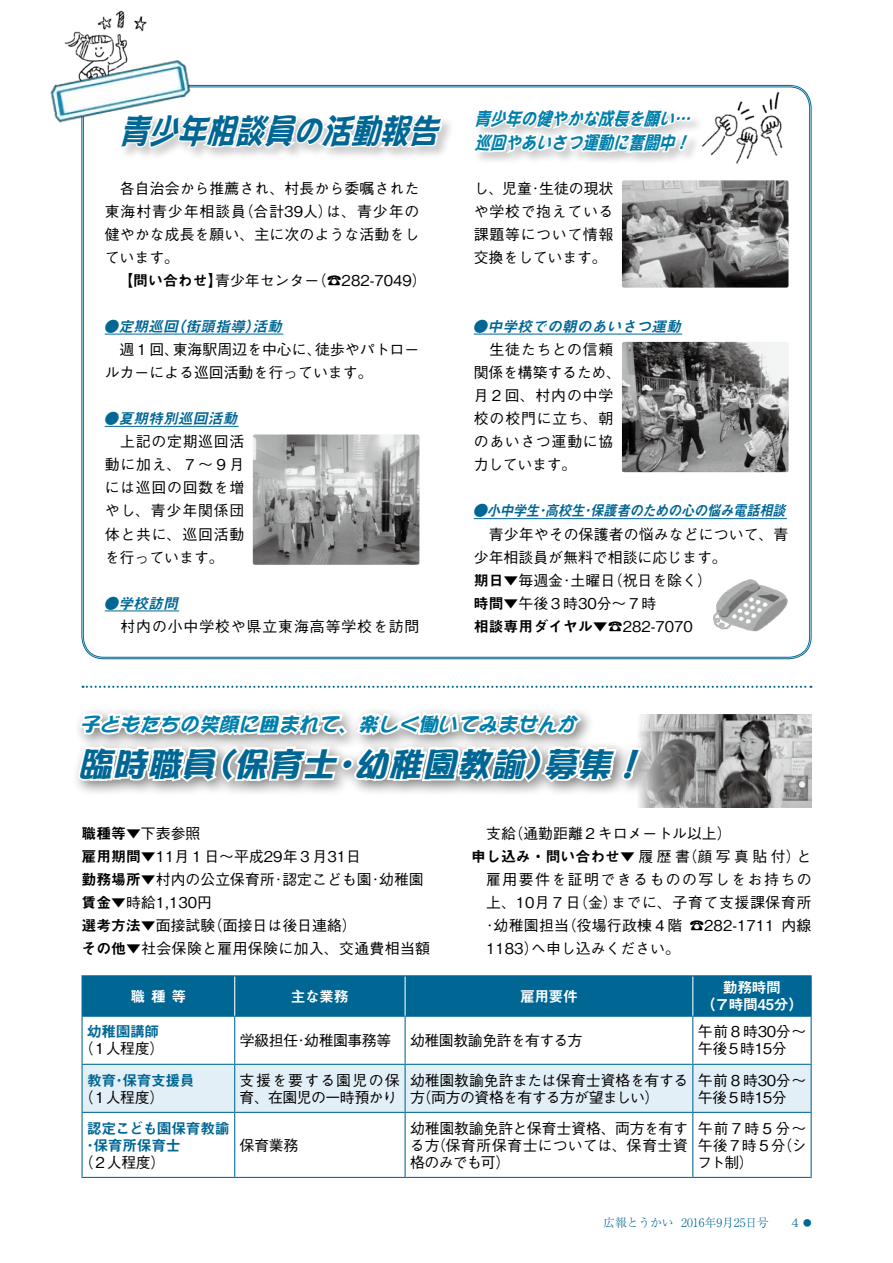
<style>
.page{position:relative;width:893px;height:1263px;background:#fff}
.page>*{position:absolute;margin:0;border:0;box-sizing:border-box;transform-origin:0 0}
.t1{font:italic 34.05px "DFPOP2 Std W9";color:#006795;scale:.85 1}
.t2{font:italic 33px "DFPOP1 Std W12";color:#006795}
.t3{font:italic 19.2px "DFPOP1 Std W12";color:#007fab}
.t4{font:italic 18px/24.5px "DFPOP2 Std W9";color:#007fab;scale:.85 1}
.t5{font:500 14.85px/23.1px "Gothic BBB Pro";color:#000;text-align:justify}
.t6{font:500 14.85px/23.1px "Gothic BBB Pro";letter-spacing:.045em;color:#000}
.t7{font:italic 14.85px "Midashi Go Pro MB31";color:#006795}
.t8{font:500 14.85px/17px "Gothic BBB Pro";letter-spacing:-.03em;color:#000}
.t9{font:14.85px/17px "Midashi Go Pro MB31";letter-spacing:-.03em;color:#006795}
.t10{font:14.85px "Midashi Go Pro MB31";color:#000}
.t11{font:500 14.85px/17px "Gothic BBB Pro";letter-spacing:-.025em;color:#000}
.t12{font:500 14.85px "Gothic BBB Pro";letter-spacing:.02em;color:#000}
.t13{font:14.85px/17px "Midashi Go Pro MB31";letter-spacing:-.025em;color:#fff;text-align:center}
.t14{font:500 14.85px "Gothic BBB Pro";letter-spacing:.23em;color:#000}
.t15{font:500 14.85px/17px "Gothic BBB Pro";letter-spacing:.07em;color:#000}
.t16{font:500 14.85px "Gothic BBB Pro";letter-spacing:.06em;color:#000}
.t17{font:500 14.85px "Gothic BBB Pro";letter-spacing:.1em;color:#000}
.t18{font:500 14.85px/17px "Gothic BBB Pro";letter-spacing:-.02em;color:#000}
.t19{font:500 14.85px "Gothic BBB Pro";letter-spacing:-.035em;color:#000}
.t20{font:12.75px "DFHS Mincho Std W3";color:#006795}
.t21{font:300 11.7px "Ryumin Pro";color:#006795}
.s1{font-family:"Midashi Go Pro MB31";font-weight:400}
.s2{font-family:"Gothic BBB Pro";font-weight:500}
.s3{font-size:8.55px}
</style>
<div class="page">
<img style="left:64px;top:10px;width:83px;height:44px">
<svg style="left:463px;top:84px;width:231px;height:77px"></svg>
<hr style="left:105px;top:334px;width:178px;height:1px;background:#006795">
<hr style="left:105px;top:426px;width:134px;height:1px;background:#006795">
<hr style="left:105px;top:610px;width:74px;height:1px;background:#006795">
<hr style="left:474px;top:334px;width:208px;height:1px;background:#006795">
<hr style="left:474px;top:518px;width:313px;height:1px;background:#006795">
<svg style="left:109px;top:51px;width:337px;height:105px"></svg>
<img style="left:253px;top:434px;width:166px;height:131px">
<div style="left:83px;top:976px;width:728px;height:40px;background:#006795"></div>
<svg style="left:83px;top:1017px;width:728px;height:160px"></svg>
<div style="left:83px;top:1065px;width:728px;height:47px;background:#e3eff6"></div>
<hr style="left:82px;top:1016px;width:153px;height:1px;background:#006795">
<hr style="left:82px;top:1017px;width:1px;height:47px;background:#006795">
<hr style="left:235px;top:1016px;width:170px;height:1px;background:#006795">
<hr style="left:234px;top:1017px;width:1px;height:47px;background:#006795">
<hr style="left:405px;top:1016px;width:288px;height:1px;background:#006795">
<hr style="left:405px;top:1017px;width:1px;height:47px;background:#006795">
<hr style="left:693px;top:1016px;width:119px;height:1px;background:#006795">
<hr style="left:692px;top:1017px;width:1px;height:47px;background:#006795">
<hr style="left:811px;top:1017px;width:1px;height:47px;background:#006795">
<hr style="left:82px;top:1064px;width:153px;height:1px;background:#006795">
<hr style="left:82px;top:1065px;width:1px;height:47px;background:#006795">
<hr style="left:235px;top:1064px;width:170px;height:1px;background:#006795">
<hr style="left:234px;top:1065px;width:1px;height:47px;background:#006795">
<hr style="left:405px;top:1064px;width:288px;height:1px;background:#006795">
<hr style="left:405px;top:1065px;width:1px;height:47px;background:#006795">
<hr style="left:693px;top:1064px;width:119px;height:1px;background:#006795">
<hr style="left:692px;top:1065px;width:1px;height:47px;background:#006795">
<hr style="left:811px;top:1065px;width:1px;height:47px;background:#006795">
<hr style="left:82px;top:1112px;width:153px;height:1px;background:#006795">
<hr style="left:82px;top:1113px;width:1px;height:64px;background:#006795">
<hr style="left:235px;top:1112px;width:170px;height:1px;background:#006795">
<hr style="left:234px;top:1113px;width:1px;height:64px;background:#006795">
<hr style="left:405px;top:1112px;width:288px;height:1px;background:#006795">
<hr style="left:405px;top:1113px;width:1px;height:64px;background:#006795">
<hr style="left:693px;top:1112px;width:119px;height:1px;background:#006795">
<hr style="left:692px;top:1113px;width:1px;height:64px;background:#006795">
<hr style="left:811px;top:1113px;width:1px;height:64px;background:#006795">
<hr style="left:82px;top:1177px;width:153px;height:1px;background:#006795">
<hr style="left:235px;top:1177px;width:170px;height:1px;background:#006795">
<hr style="left:405px;top:1177px;width:288px;height:1px;background:#006795">
<hr style="left:693px;top:1177px;width:119px;height:1px;background:#006795">
<hr style="left:234px;top:976px;width:1px;height:40px;background:#fff">
<hr style="left:405px;top:976px;width:1px;height:40px;background:#fff">
<hr style="left:692px;top:976px;width:1px;height:40px;background:#fff">
<hr style="left:82px;top:975px;width:153px;height:1px;background:#006795">
<hr style="left:82px;top:976px;width:1px;height:40px;background:#006795">
<hr style="left:235px;top:975px;width:170px;height:1px;background:#006795">
<hr style="left:405px;top:975px;width:288px;height:1px;background:#006795">
<hr style="left:693px;top:975px;width:119px;height:1px;background:#006795">
<hr style="left:811px;top:976px;width:1px;height:40px;background:#006795">
<img style="left:638px;top:794px;width:173px;height:14px">
<img style="left:622px;top:342px;width:166px;height:130px">
<img style="left:622px;top:180px;width:166px;height:108px">
<img style="left:696px;top:85px;width:92px;height:79px">
<img style="left:50px;top:54px;width:146px;height:74px">
<img style="left:713px;top:579px;width:75px;height:53px">
<svg style="left:76px;top:649px;width:735px;height:145px"></svg>
<h1 class="t1" style="left:119px;top:112px;width:387px">青少年相談員の活動報告</h1>
<p class="t5" style="left:105px;top:175px;width:316px">　各自治会から推薦され、村長から委嘱された東海村青少年相談員（合計39人）は、青少年の健やかな成長を願い、主に次のような活動をしています。</p>
<p class="t5" style="left:118px;top:267px;width:310px"><span class="s1">【問い合わせ】</span>青少年センター（☎282-7049）</p>
<p class="t7" style="left:104px;top:314px;width:184px">●定期巡回（街頭指導）活動</p>
<p class="t5" style="left:105px;top:336px;width:316px">　週１回、東海駅周辺を中心に、徒歩やパトロールカーによる巡回活動を行っています。</p>
<p class="t7" style="left:104px;top:407px;width:140px">●夏期特別巡回活動</p>
<p class="t5" style="left:105px;top:428px;width:141px">　上記の定期巡回活動に加え、７～９月には巡回の回数を増やし、青少年関係団体と共に、巡回活動を行っています。</p>
<p class="t7" style="left:104px;top:591px;width:80px">●学校訪問</p>
<p class="t16" style="left:105px;top:614px;width:316px">　村内の小中学校や県立東海高等学校を訪問</p>
<p class="t4" style="left:474px;top:106px;width:260px">青少年の健やかな成長を願い…巡回やあいさつ運動に奮闘中！</p>
<p class="t5" style="left:474px;top:175px;width:141px">し、児童･生徒の現状や学校で抱えている課題等について情報交換をしています。</p>
<p class="t7" style="left:473px;top:314px;width:214px">●中学校での朝のあいさつ運動</p>
<p class="t6" style="left:474px;top:336px;width:149px">　生徒たちとの信頼関係を構築するため、月２回、村内の中学校の校門に立ち、朝のあいさつ運動に協力しています。</p>
<p class="t7" style="left:472px;top:499px;width:319px">●小中学生･高校生･保護者のための心の悩み電話相談</p>
<p class="t5" style="left:474px;top:521px;width:316px;text-align:left">　青少年やその保護者の悩みなどについて、青少年相談員が無料で相談に応じます。<br><span class="s1">期日▼</span>毎週金･土曜日（祝日を除く）<br><span class="s1">時間▼</span>午後３時30分～７時</p>
<p class="t10" style="left:474px;top:614px;width:221px">相談専用ダイヤル▼<span class="s2">☎282-7070</span></p>
<p class="t3" style="left:80px;top:714px;width:502px">子どもたちの笑顔に囲まれて、楽しく働いてみませんか</p>
<h2 class="t2" style="left:79px;top:746px;width:575px">臨時職員（保育士･幼稚園教諭）募集！</h2>
<p class="t10" style="left:81px;top:821px;width:121px">職種等▼<span class="s2">下表参照</span></p>
<p class="t5" style="left:81px;top:843px;width:350px;text-align:left"><span class="s1">雇用期間▼</span>11月１日～平成29年３月31日<br><span class="s1">勤務場所▼</span>村内の公立保育所･認定こども園･幼稚園<span class="s1">賃金▼</span>時給1,130円<br><span class="s1">選考方法</span>▼面接試験（面接日は後日連絡）<br><span class="s1">その他▼</span>社会保険と雇用保険に加入、交通費相当額</p>
<p class="t5" style="left:486px;top:819px;width:247px">支給（通勤距離２キロメートル以上）</p>
<p class="t14" style="left:471px;top:844px;width:342px"><span class="s1">申し込み・問い合わせ</span>▼ 履歴書（顔写真貼付）と</p>
<p class="t17" style="left:486px;top:867px;width:327px">雇用要件を証明できるものの写しをお持ちの</p>
<p class="t6" style="left:486px;top:889px;width:327px">上、10月７日（金）までに、子育て支援課保育所</p>
<p class="t12" style="left:486px;top:913px;width:327px">･幼稚園担当（役場行政棟４階 ☎282-1711 内線</p>
<p class="t5" style="left:486px;top:935px;width:195px">1183）へ申し込みください。</p>
<p class="t13" style="left:131px;top:986px;width:57px">職種等</p>
<p class="t13" style="left:291px;top:986px;width:59px">主な業務</p>
<p class="t13" style="left:520px;top:986px;width:59px">雇用要件</p>
<p class="t13" style="left:701px;top:977px;width:104px">勤務時間<br>（７時間45分）</p>
<p class="t9" style="left:87px;top:1021px;width:74px">幼稚園講師</p>
<p class="t5" style="left:79px;top:1035px;width:87px">（１人程度）</p>
<p class="t11" style="left:240px;top:1030px;width:153px">学級担任･幼稚園事務等</p>
<p class="t19" style="left:410px;top:1028px;width:174px">幼稚園教諭免許を有する方</p>
<p class="t11" style="left:698px;top:1021px;width:110px">午前８時30分～午後５時15分</p>
<p class="t9" style="left:87px;top:1070px;width:109px">教育･保育支援員</p>
<p class="t5" style="left:79px;top:1083px;width:87px">（１人程度）</p>
<p class="t9" style="left:87px;top:1118px;width:145px">認定こども園保育教諭･保育所保育士</p>
<p class="t5" style="left:79px;top:1148px;width:88px">（２人程度）</p>
<p class="t15" style="left:240px;top:1069px;width:162px">支援を要する園児の保育、在園児の一時預かり</p>
<p class="t8" style="left:410px;top:1069px;width:280px">幼稚園教諭免許または保育士資格を有する方（両方の資格を有する方が望ましい）</p>
<p class="t18" style="left:698px;top:1069px;width:110px">午前８時30分～午後５時15分</p>
<p class="t5" style="left:240px;top:1131px;width:60px">保育業務</p>
<p class="t5" style="left:410px;top:1118px;width:280px;line-height:17px">幼稚園教諭免許と保育士資格、両方を有する方（保育所保育士については、保育士資格のみでも可）</p>
<p class="t5" style="left:697px;top:1118px;width:111px;line-height:17px">午前７時５分～午後７時５分（シフト制）</p>
<p class="t21" style="left:603px;top:1213px;width:167px">広報とうかい 2016年9月25日号</p>
<p class="t20" style="left:792px;top:1216px;width:21px">4 <span class="s3">●</span></p>
</div>
